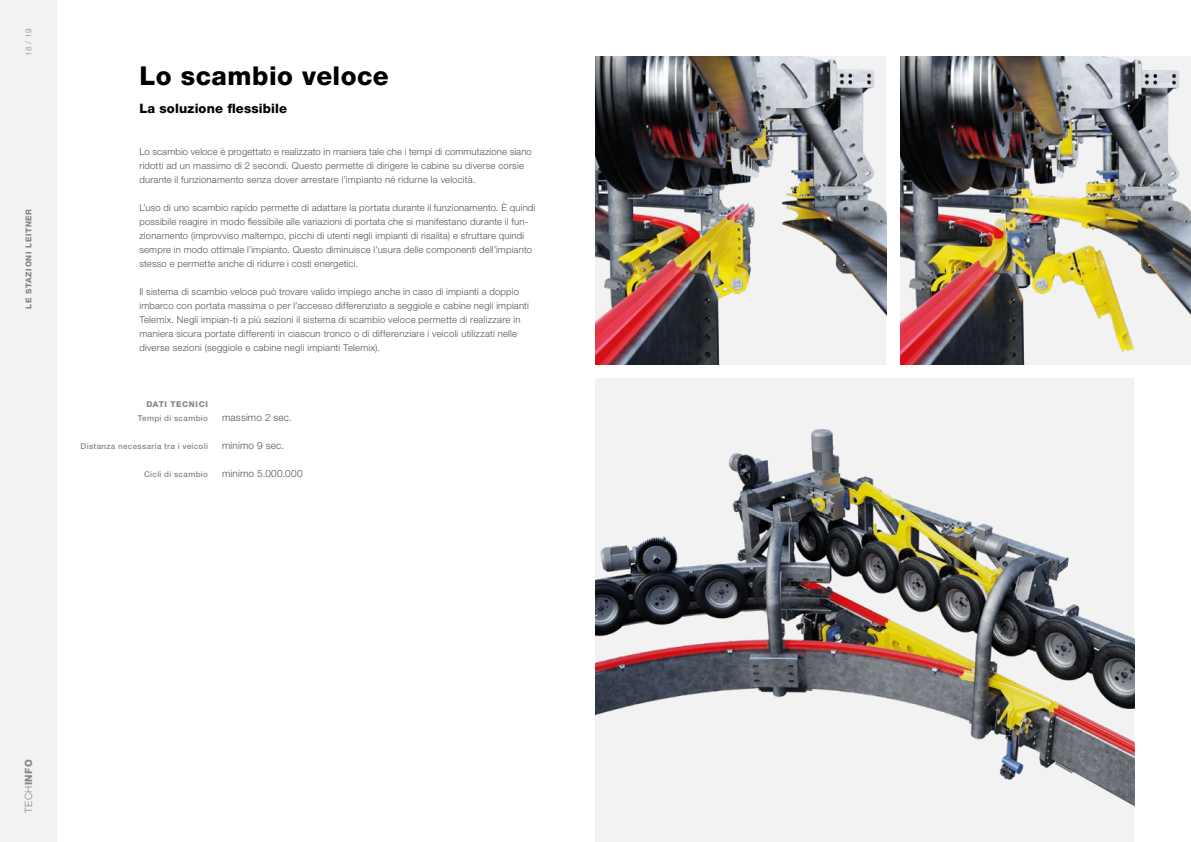
<style>
.page{position:relative;width:1191px;height:842px;background:#fff}
.page>*{position:absolute;margin:0;border:0;box-sizing:border-box;transform-origin:0 0}
.t1{font:800 26px "Helvetica Neue LT";letter-spacing:.015em;color:#000}
.t2{font:800 13px "Helvetica Neue LT";letter-spacing:.01em;color:#000}
.t3{font:300 10px "Helvetica Neue LT";letter-spacing:.015em;color:#525251}
.t4{font:300 10px "Helvetica Neue LT";color:#878787}
.t5{font:300 9.5px/14px "Helvetica Neue LT";letter-spacing:.02em;color:#525251}
.t6{font:500 8px "Helvetica Neue LT";letter-spacing:.045em;color:#878787}
.t7{font:800 8px "Helvetica Neue LT";letter-spacing:.08em;color:#878787}
.t8{font:300 8px "Helvetica Neue LT";color:#878787}
.s1{font-weight:800}
</style>
<div class="page">
<div style="left:0;top:0;width:57px;height:842px;background:#f2f2f2"></div>
<img style="left:595px;top:379px;width:539px;height:463px">
<img style="left:900px;top:57px;width:291px;height:308px">
<img style="left:595px;top:56px;width:291px;height:309px">
<p class="t8" style="left:24px;top:56px;width:28px;rotate:-90deg">18 / 19</p>
<p class="t7" style="left:24px;top:309px;width:101px;rotate:-90deg">LE STAZIONI LEITNER</p>
<h1 class="t1" style="left:139px;top:60px;width:251px">Lo scambio veloce</h1>
<h2 class="t2" style="left:139px;top:100px;width:149px">La soluzione flessibile</h2>
<p class="t5" style="left:139px;top:144px;width:394px">Lo scambio veloce è progettato e realizzato in maniera tale che i tempi di commutazione siano ridotti ad un massimo di 2 secondi. Questo permette di dirigere le cabine su diverse corsie durante il funzionamento senza dover arrestare l’impianto né ridurne la velocità.</p>
<p class="t5" style="left:139px;top:200px;width:397px">L’uso di uno scambio rapido permette di adattare la portata durante il funzionamento. È quindi possibile reagire in modo flessibile alle variazioni di portata che si manifestano durante il fun&shy;zionamento (improvviso maltempo, picchi di utenti negli impianti di risalita) e sfruttare quindi sempre in modo ottimale l’impianto. Questo diminuisce l’usura delle componenti dell’impianto stesso e permette anche di ridurre i costi energetici.</p>
<p class="t5" style="left:139px;top:284px;width:391px">Il sistema di scambio veloce può trovare valido impiego anche in caso di impianti a doppio imbarco con portata massima o per l’accesso differenziato a seggiole e cabine negli impianti Telemix. Negli impian-ti a più sezioni il sistema di scambio veloce permette di realizzare in maniera sicura portate differenti in ciascun tronco o di differenziare i veicoli utilizzati nelle diverse sezioni (seggiole e cabine negli impianti Telemix).</p>
<p class="t7" style="left:146px;top:399px;width:63px">DATI TECNICI</p>
<p class="t6" style="left:138px;top:413px;width:72px">Tempi di scambio</p>
<p class="t6" style="left:81px;top:441px;width:129px">Distanza necessaria tra i veicoli</p>
<p class="t6" style="left:144px;top:469px;width:65px">Cicli di scambio</p>
<p class="t3" style="left:222px;top:411px;width:71px">massimo 2 sec.</p>
<p class="t3" style="left:222px;top:439px;width:63px">minimo 9 sec.</p>
<p class="t3" style="left:222px;top:467px;width:82px">minimo 5.000.000</p>
<p class="t4" style="left:23px;top:813px;width:55px;rotate:-90deg">TECH<span class="s1">INFO</span></p>
</div>
